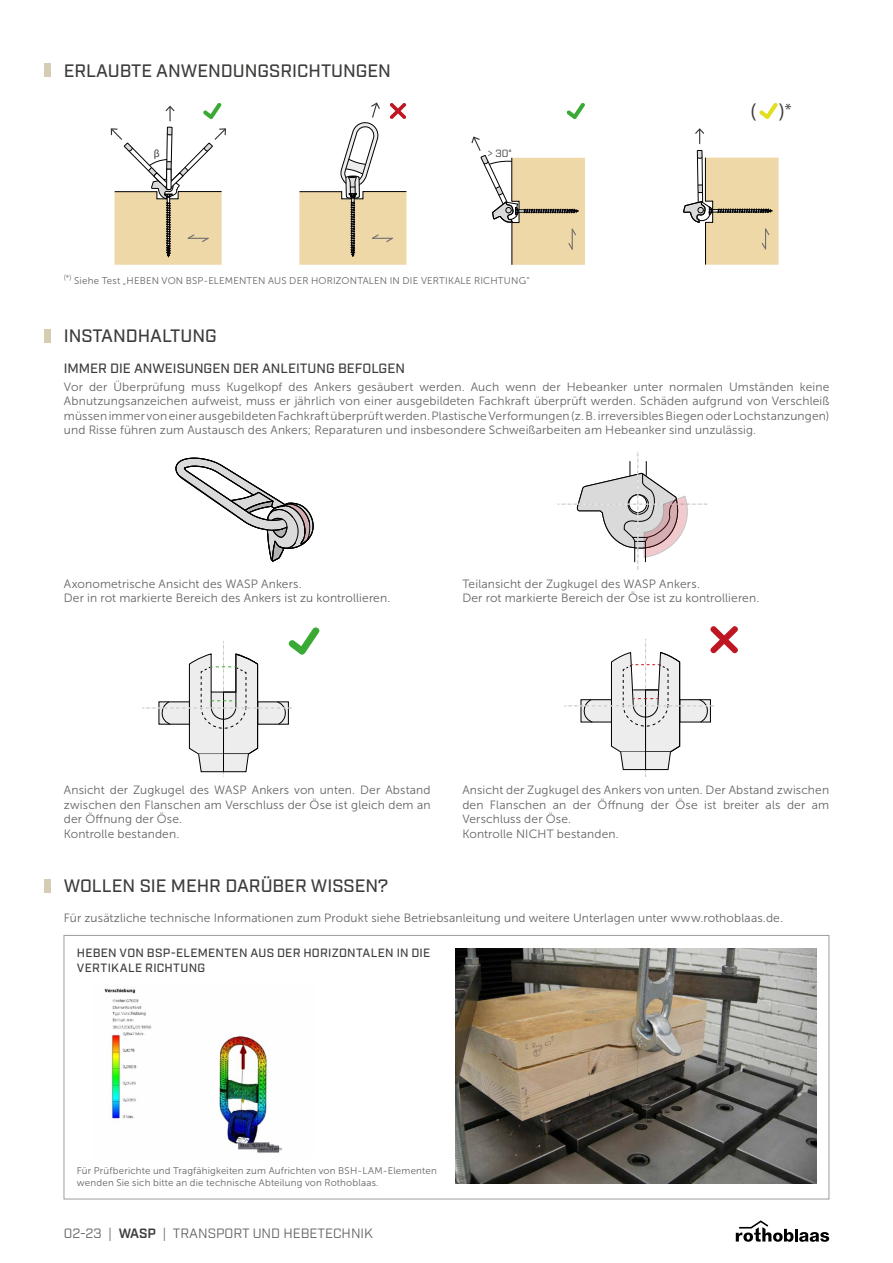
<style>
.page{position:relative;width:893px;height:1263px;background:#fff}
.page>*{position:absolute;margin:0;border:0;box-sizing:border-box;transform-origin:0 0}
.t1{font:21px "Myriad Pro";color:#3c3c3b}
.t2{font:500 18px "Industry";color:#3c3c3b}
.t3{font:500 13.5px "Industry";color:#3c3c3b}
.t4{font:13.5px "Industry";color:#646363}
.t5{font:12px/14.4px "Museo Sans 300";letter-spacing:.01em;color:#646363}
.t6{font:500 12px/14.4px "Industry";letter-spacing:.02em;color:#3c3c3b}
.t7{font:10.5px "Industry";color:#3c3c3b}
.t8{font:10.5px "Myriad Pro";color:#3c3c3b}
.t9{font:9.75px/11.7px "Museo Sans 300";letter-spacing:.02em;color:#646363}
.t10{font:7.35px "Museo Sans 300";color:#646363}
.s1{font-size:16.5px}
.s2{font-weight:600;color:#3c3c3b}
</style>
<div class="page">
<svg style="left:176px;top:458px;width:137px;height:104px"></svg>
<svg style="left:142px;top:627px;width:178px;height:150px"></svg>
<svg style="left:558px;top:451px;width:150px;height:120px"></svg>
<svg style="left:564px;top:626px;width:174px;height:151px"></svg>
<svg style="left:566px;top:103px;width:19px;height:17px"></svg>
<svg style="left:111px;top:103px;width:115px;height:162px"></svg>
<svg style="left:299px;top:102px;width:108px;height:163px"></svg>
<svg style="left:683px;top:103px;width:96px;height:162px"></svg>
<svg style="left:471px;top:136px;width:114px;height:129px"></svg>
<img style="left:104px;top:988px;width:178px;height:165px">
<img style="left:455px;top:948px;width:361px;height:236px">
<div style="left:64px;top:935px;width:765px;height:264px;border:1px solid #9d9d9c"></div>
<svg style="left:736px;top:1220px;width:93px;height:22px"></svg>
<div style="left:45px;top:329px;width:6px;height:13px;background:#d5ccb4"></div>
<div style="left:45px;top:879px;width:6px;height:13px;background:#d5ccb4"></div>
<div style="left:45px;top:64px;width:6px;height:13px;background:#d5ccb4"></div>
<h2 class="t2" style="left:64px;top:60px;width:329px">ERLAUBTE ANWENDUNGSRICHTUNGEN</h2>
<p class="t8" style="left:154px;top:147px;width:7px">β</p>
<p class="t7" style="left:487px;top:147px;width:26px">&gt; 30°</p>
<p class="t10" style="left:64px;top:273px;width:9px">(*)</p>
<p class="t9" style="left:74px;top:275px;width:457px">Siehe Test „HEBEN VON BSP-ELEMENTEN AUS DER HORIZONTALEN IN DIE VERTIKALE RICHTUNG“</p>
<h2 class="t2" style="left:64px;top:325px;width:155px">INSTANDHALTUNG</h2>
<p class="t3" style="left:64px;top:361px;width:343px">IMMER DIE ANWEISUNGEN DER ANLEITUNG BEFOLGEN</p>
<h1 class="t1" style="left:751px;top:98px;width:43px">( )<span class="s1">*</span></h1>
<p class="t5" style="left:64px;top:380px;width:767px;text-align:justify">Vor der Überprüfung muss Kugelkopf des Ankers gesäubert werden. Auch wenn der Hebeanker unter normalen Umständen keine Abnutzungsanzeichen aufweist, muss er jährlich von einer ausgebildeten Fachkraft überprüft werden. Schäden aufgrund von Verschleiß müssen immer von einer ausgebildeten Fachkraft überprüft werden. Plastische Verformungen (z. B. irreversibles Biegen oder Lochstanzungen) und Risse führen zum Austausch des Ankers; Reparaturen und insbesondere Schweißarbeiten am Hebeanker sind unzulässig.</p>
<p class="t5" style="left:64px;top:577px;width:328px">Axonometrische Ansicht des WASP Ankers.<br>Der in rot markierte Bereich des Ankers ist zu kontrollieren.</p>
<p class="t5" style="left:462px;top:577px;width:299px">Teilansicht der Zugkugel des WASP Ankers.<br>Der rot markierte Bereich der Öse ist zu kontrollieren.</p>
<p class="t5" style="left:64px;top:783px;width:368px">Ansicht der Zugkugel des WASP Ankers von unten. Der Abstand zwischen den Flanschen am Verschluss der Öse ist gleich dem an der Öffnung der Öse.<br>Kontrolle bestanden.</p>
<h2 class="t2" style="left:64px;top:875px;width:326px">WOLLEN SIE MEHR DARÜBER WISSEN?</h2>
<p class="t5" style="left:462px;top:783px;width:368px">Ansicht der Zugkugel des Ankers von unten. Der Abstand zwischen den Flanschen an der Öffnung der Öse ist breiter als der am Verschluss der Öse.<br>Kontrolle NICHT bestanden.</p>
<p class="t5" style="left:64px;top:911px;width:721px">Für zusätzliche technische Informationen zum Produkt siehe Betriebsanleitung und weitere Unterlagen unter www.rothoblaas.de.</p>
<p class="t6" style="left:77px;top:946px;width:355px">HEBEN VON BSP-ELEMENTEN AUS DER HORIZONTALEN IN DIE<br>VERTIKALE RICHTUNG</p>
<p class="t9" style="left:77px;top:1165px;width:361px">Für Prüfberichte und Tragfähigkeiten zum Aufrichten von BSH-LAM-Elementen wenden Sie sich bitte an die technische Abteilung von Rothoblaas.</p>
<p class="t4" style="left:64px;top:1225px;width:310px">02-23 | <span class="s2">WASP</span> | TRANSPORT UND HEBETECHNIK</p>
</div>
